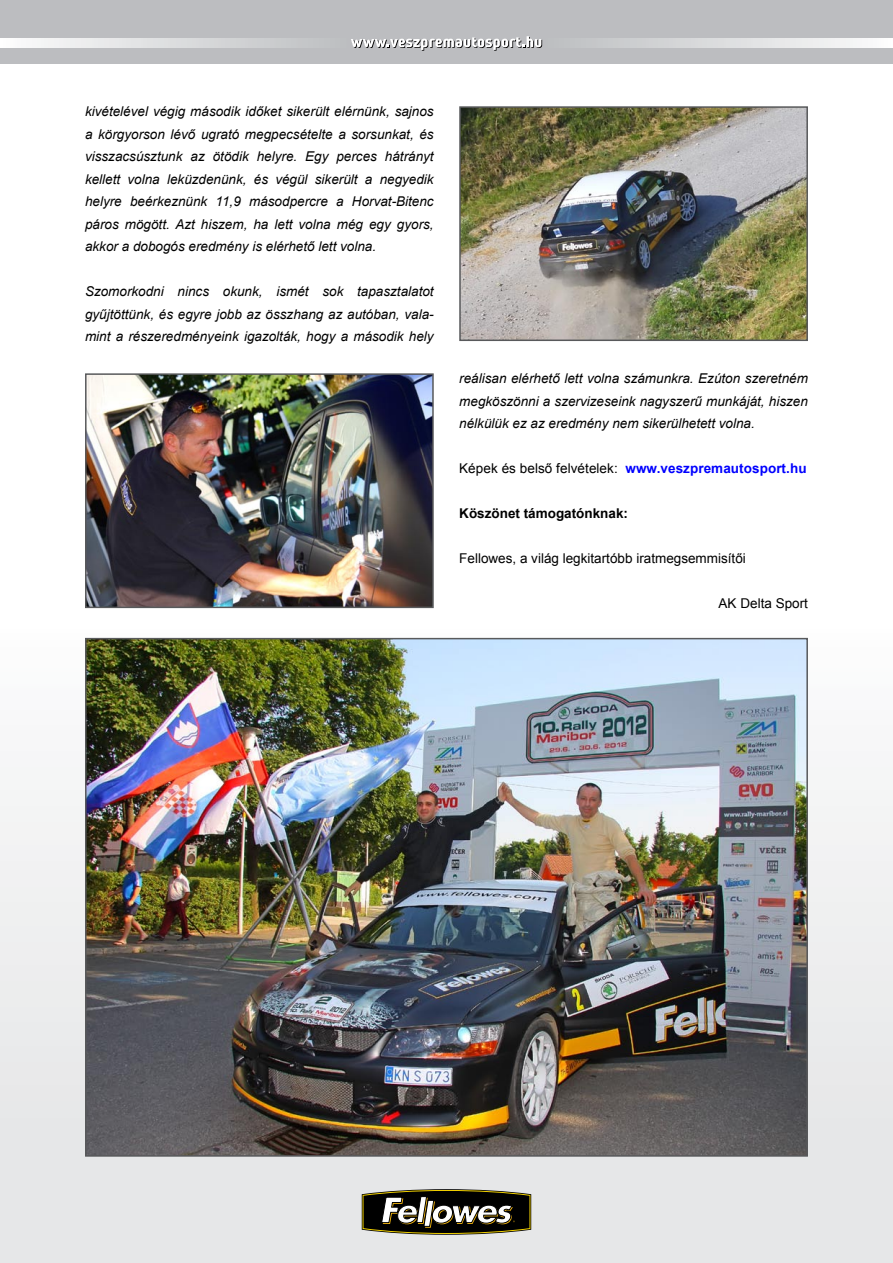
<style>
.page{position:relative;width:893px;height:1263px;background:#fff}
.page>*{position:absolute;margin:0;border:0;box-sizing:border-box;transform-origin:0 0}
.t1{font:italic 13.5px/22.5px "Arial";color:#000;text-align:justify}
.t2{font:13.5px "Arial";color:#000}
.t3{font:700 13.5px "Arial";letter-spacing:.005em;color:#00f}
.t4{font:700 13.5px "Arial";color:#000}
.s1{font-weight:400;color:#000}
</style>
<div class="page">
<div style="left:0;top:617px;width:893px;height:501px;background:#f3f3f3"></div>
<div style="left:0;top:1118px;width:893px;height:145px;background:#e6e7e8"></div>
<div style="left:0;top:0;width:893px;height:64px;background:#bcbdc0"></div>
<svg style="left:351px;top:36px;width:191px;height:15px"></svg>
<svg style="left:0;top:38px;width:296px;height:10px;background:#e0e1e3"></svg>
<svg style="left:598px;top:38px;width:295px;height:10px;background:#e0e1e2"></svg>
<img style="left:88px;top:641px;width:717px;height:513px">
<img style="left:88px;top:376px;width:343px;height:229px">
<div style="left:85px;top:373px;width:349px;height:235px;border:2px solid #58595b"></div>
<img style="left:462px;top:109px;width:343px;height:229px">
<div style="left:459px;top:106px;width:349px;height:235px;border:2px solid #58595b"></div>
<svg style="left:362px;top:1189px;width:169px;height:46px;background:#514e3f"></svg>
<p class="t1" style="left:85px;top:100px;width:350px">kivételével végig második időket sikerült elérnünk, sajnos a körgyorson lévő ugrató megpecsételte a sorsunkat, és visszacsúsztunk az ötödik helyre. Egy perces hátrányt kellett volna leküzdenünk, és végül sikerült a negyedik helyre beérkeznünk 11,9 másodpercre a Horvat-Bitenc páros mögött. Azt hiszem, ha lett volna még egy gyors, akkor a dobogós eredmény is elérhető lett volna.</p>
<p class="t1" style="left:85px;top:280px;width:350px">Szomorkodni nincs okunk, ismét sok tapasztalatot gyűjtöttünk, és egyre jobb az összhang az autóban, vala&shy;mint a részeredményeink igazolták, hogy a második hely</p>
<p class="t1" style="left:459px;top:367px;width:350px">reálisan elérhető lett volna számunkra. Ezúton szeretném megköszönni a szervizeseink nagyszerű munkáját, hiszen nélkülük ez az eredmény nem sikerülhetett volna.</p>
<p class="t3" style="left:459px;top:459px;width:349px"><span class="s1">Képek és belső felvételek:</span> www.veszpremautosport.hu</p>
<p class="t4" style="left:459px;top:504px;width:170px">Köszönet támogatónknak:</p>
<p class="t2" style="left:459px;top:550px;width:288px">Fellowes, a világ legkitartóbb iratmegsemmisítői</p>
<p class="t2" style="left:719px;top:595px;width:91px">AK Delta Sport</p>
</div>
